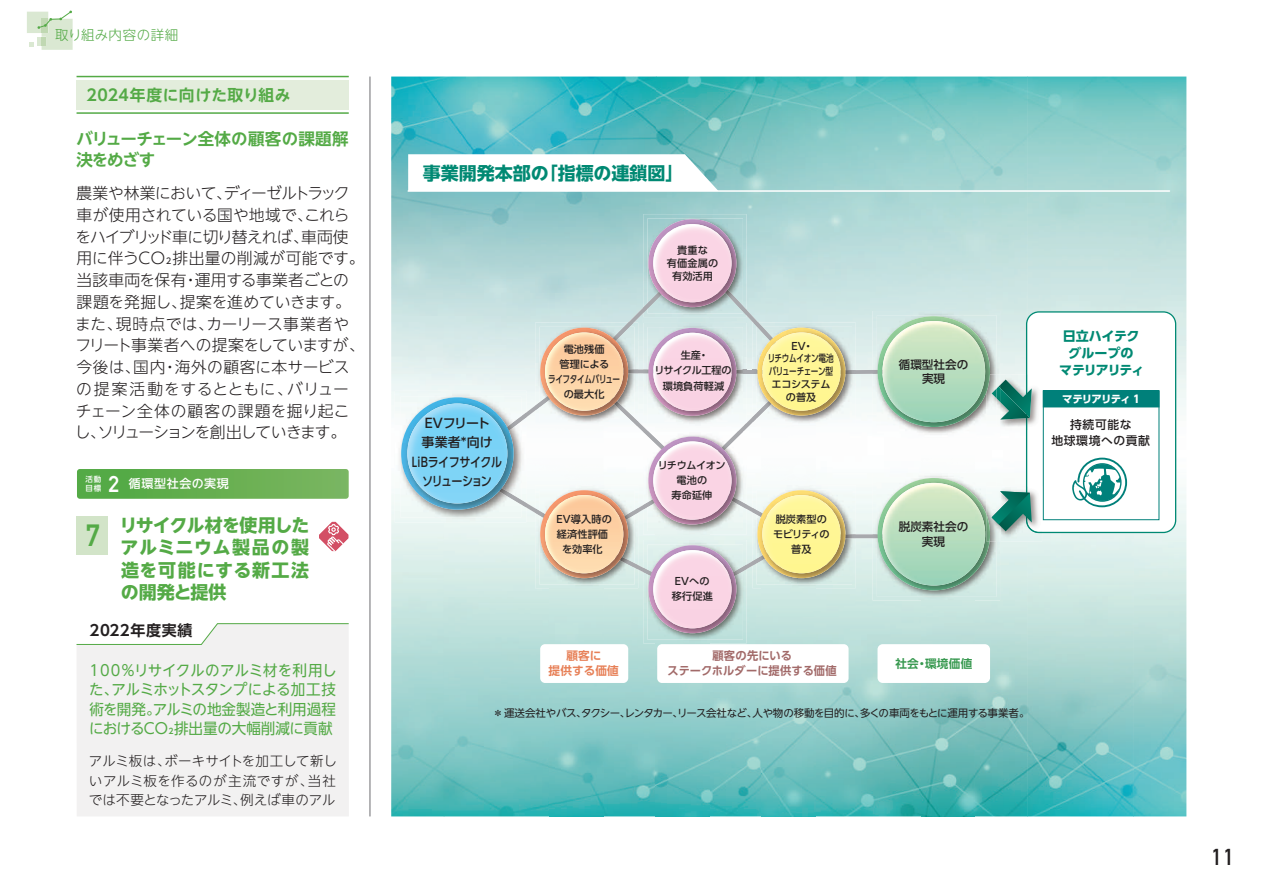
<style>
.page{position:relative;width:1263px;height:893px;background:#fff}
.page>*{position:absolute;margin:0;border:0;box-sizing:border-box;transform-origin:0 0}
.t1{font:700 30px "DIN Alternate";color:#54aa46}
.t2{font:700 22.5px "DIN Alternate";color:#231f20}
.t3{font:700 18px/22.5px "UD Shin Go NT Pro";letter-spacing:.015em;color:#54aa46;text-align:justify}
.t4{font:700 18px "UD Shin Go NT Pro";color:#008973}
.t5{font:700 16.5px/21px "UD Shin Go NT Pro De";letter-spacing:-.035em;color:#54aa46}
.t6{font:300 15.75px/21.8px "UD Shin Go NT Pro";letter-spacing:-.01em;color:#231f20}
.t7{font:700 15.75px "UD Shin Go NT Pro De";letter-spacing:.03em;color:#54aa46}
.t8{font:15px/19.5px "UD Shin Go NT Pro";letter-spacing:-.005em;color:#54aa46;text-align:justify}
.t9{font:700 15px "UD Shin Go NT Pro De";letter-spacing:.05em;color:#231f20}
.t10{font:300 13.5px/19.5px "UD Shin Go NT Pro";color:#231f20;text-align:justify}
.t11{font:300 13.5px "UD Shin Go NT Pro";letter-spacing:.03em;color:#54aa46}
.t12{font:700 13.05px/16.6px "UD Shin Go Pro";letter-spacing:-.03em;color:#008973;text-align:center}
.t13{font:500 12.9px/19.6px "UD Shin Go Pro";letter-spacing:-.035em;color:#231f20;text-align:center}
.t14{font:500 12px "UD Shin Go NT Pro";letter-spacing:.05em;color:#fff}
.t15{font:500 11.7px/16.2px "UD Shin Go Pro";letter-spacing:.05em;color:#231f20;text-align:center}
.t16{font:700 11.55px/15.5px "UD Shin Go Pro De";color:#a26a69;text-align:center}
.t17{font:500 11.55px/14.4px "UD Shin Go Pro";color:#231f20;text-align:center}
.t18{font:700 11.55px/15.5px "UD Shin Go Pro De";letter-spacing:.015em;color:#e78057;text-align:center}
.t19{font:700 11.55px "UD Shin Go Pro De";letter-spacing:.02em;color:#389950}
.t20{font:10.5px "UD Shin Go NT Pro";letter-spacing:-.035em;color:#231f20}
.t21{font:700 10.5px "UD Shin Go Pro";letter-spacing:-.09em;color:#fff}
.t22{font:500 10.2px/15.3px "UD Shin Go Pro";letter-spacing:-.035em;color:#231f20;text-align:center}
.t23{font:500 10.2px/15.3px "UD Shin Go Pro";letter-spacing:.005em;color:#231f20;text-align:center}
.t24{font:500 10.2px/15.3px "UD Shin Go Pro";letter-spacing:-.02em;color:#231f20;text-align:center}
.t25{font:500 10.2px/15.3px "UD Shin Go Pro";letter-spacing:-.015em;color:#231f20;text-align:center}
.t26{font:500 7.5px/9px "UD Shin Go NT Pro";color:#fff}
.s1{font-family:"DIN Alternate";font-weight:700;font-size:22.5px}
</style>
<div class="page">
<div style="left:77px;top:645px;width:272px;height:171px;background:#f2f1f1"></div>
<svg style="left:76px;top:623px;width:273px;height:22px"></svg>
<svg style="left:77px;top:469px;width:272px;height:30px;background:#66af52"></svg>
<div style="left:77px;top:516px;width:31px;height:38px;background:#d2e4c8"></div>
<svg style="left:319px;top:522px;width:30px;height:29px"></svg>
<svg style="left:27px;top:10px;width:46px;height:40px"></svg>
<hr style="left:370px;top:77px;width:1px;height:739px;background:#6c6d70">
<img style="left:391px;top:816px;width:743px;height:1px">
<img style="left:391px;top:77px;width:265px;height:211px">
<img style="left:656px;top:77px;width:371px;height:158px">
<img style="left:1027px;top:77px;width:159px;height:263px">
<img style="left:391px;top:288px;width:68px;height:105px">
<img style="left:603px;top:598px;width:53px;height:218px">
<img style="left:709px;top:598px;width:53px;height:218px">
<img style="left:816px;top:598px;width:105px;height:218px">
<img style="left:975px;top:542px;width:52px;height:274px">
<img style="left:1134px;top:340px;width:52px;height:476px">
<img style="left:391px;top:393px;width:53px;height:423px">
<img style="left:444px;top:522px;width:106px;height:294px">
<img style="left:1027px;top:533px;width:107px;height:283px">
<img style="left:550px;top:598px;width:53px;height:218px">
<img style="left:762px;top:598px;width:54px;height:218px">
<img style="left:921px;top:600px;width:54px;height:216px">
<img style="left:656px;top:643px;width:53px;height:173px">
<svg style="left:408px;top:154px;width:310px;height:36px"></svg>
<hr style="left:408px;top:190px;width:761px;height:2px;background:#fff">
<div style="left:877px;top:644px;width:113px;height:39px;background:#fff;border-radius:5px"></div>
<div style="left:657px;top:644px;width:191px;height:39px;background:#fff;border-radius:5px"></div>
<div style="left:540px;top:644px;width:88px;height:39px;background:#fff;border-radius:5px"></div>
<img style="left:395px;top:391px;width:64px;height:131px">
<img style="left:400px;top:396px;width:59px;height:121px">
<img style="left:401px;top:397px;width:58px;height:113px">
<img style="left:407px;top:404px;width:100px;height:99px;border-radius:50px">
<img style="left:643px;top:214px;width:104px;height:42px">
<img style="left:647px;top:218px;width:96px;height:38px">
<img style="left:648px;top:219px;width:88px;height:37px">
<img style="left:653px;top:224px;width:78px;height:78px;border-radius:39px">
<img style="left:643px;top:598px;width:104px;height:45px">
<img style="left:647px;top:598px;width:96px;height:42px">
<img style="left:648px;top:598px;width:88px;height:35px">
<div style="left:653px;top:550px;width:78px;height:78px;background:#fad4e4;border-radius:39px"></div>
<img style="left:873px;top:474px;width:127px;height:126px">
<img style="left:939px;top:477px;width:57px;height:120px">
<img style="left:939px;top:478px;width:50px;height:112px">
<img style="left:882px;top:483px;width:103px;height:102px;border-radius:51px">
<img style="left:987px;top:486px;width:55px;height:56px">
<img style="left:987px;top:515px;width:3px;height:27px">
<img style="left:939px;top:315px;width:53px;height:118px">
<svg style="left:459px;top:256px;width:480px;height:342px"></svg>
<svg style="left:992px;top:311px;width:184px;height:222px"></svg>
<img style="left:877px;top:316px;width:113px;height:111px">
<img style="left:882px;top:321px;width:103px;height:101px">
<hr style="left:77px;top:112px;width:272px;height:2px;background:#54aa46">
<hr style="left:77px;top:76px;width:272px;height:1px;background:#54aa46">
<div style="left:77px;top:80px;width:272px;height:30px;background:#e3eddc"></div>
<p class="t11" style="left:55px;top:24px;width:125px">取り組み内容の詳細</p>
<p class="t7" style="left:86px;top:82px;width:206px">2024年度に向けた取り組み</p>
<p class="t5" style="left:76px;top:128px;width:274px">バリューチェーン全体の顧客の課題解決をめざす</p>
<p class="t6" style="left:75px;top:182px;width:292px">農業や林業において、ディーゼルトラック車が使用されている国や地域で、これらをハイブリッド車に切り替えれば、車両使用に伴うCO₂排出量の削減が可能です。当該車両を保有・運用する事業者ごとの課題を発掘し、提案を進めていきます。また、現時点では、カーリース事業者やフリート事業者への提案をしていますが、今後は、国内・海外の顧客に本サービスの提案活動をするとともに、バリューチェーン全体の顧客の課題を掘り起こし、ソリューションを創出していきます。</p>
<p class="t14" style="left:108px;top:474px;width:122px"><span class="s1">2</span> 循環型社会の実現</p>
<p class="t26" style="left:86px;top:475px;width:17px">活動目標</p>
<h1 class="t1" style="left:86px;top:512px;width:16px">7</h1>
<p class="t3" style="left:119px;top:513px;width:192px">リサイクル材を使用したアルミニウム製品の製造を可能にする新工法の開発と提供</p>
<p class="t9" style="left:90px;top:619px;width:105px">2022年度実績</p>
<p class="t8" style="left:89px;top:660px;width:249px">100％リサイクルのアルミ材を利用した、アルミホットスタンプによる加工技術を開発。アルミの地金製造と利用過程におけるCO₂排出量の大幅削減に貢献</p>
<p class="t10" style="left:89px;top:751px;width:250px">アルミ板は、ボーキサイトを加工して新しいアルミ板を作るのが主流ですが、当社では不要となったアルミ、例えば車のアル</p>
<p class="t4" style="left:423px;top:159px;width:262px">事業開発本部の「指標の連鎖図」</p>
<p class="t13" style="left:412px;top:413px;width:92px">EVフリート<br>事業者*向け<br>LiBライフサイクルソリューション</p>
<p class="t23" style="left:667px;top:244px;width:53px;line-height:12.8px">貴重な<br>有価金属の有効活用</p>
<p class="t22" style="left:548px;top:341px;width:73px">電池残価<br>管理による<br>ライフタイムバリューの最大化</p>
<p class="t24" style="left:654px;top:347px;width:79px">生産・<br>リサイクル工程の環境負荷軽減</p>
<p class="t23" style="left:557px;top:511px;width:57px">EV導入時の経済性評価を効率化</p>
<p class="t22" style="left:658px;top:457px;width:69px">リチウムイオン電池の<br>寿命延伸</p>
<p class="t23" style="left:672px;top:573px;width:42px;text-align:left">EVへの移行促進</p>
<p class="t22" style="left:768px;top:339px;width:68px;line-height:12.8px">EV・<br>リチウムイオン電池バリューチェーン型エコシステムの普及</p>
<p class="t17" style="left:899px;top:357px;width:71px">循環型社会の実現</p>
<p class="t25" style="left:773px;top:511px;width:58px">脱炭素型のモビリティの普及</p>
<p class="t17" style="left:899px;top:519px;width:71px">脱炭素社会の実現</p>
<p class="t18" style="left:549px;top:647px;width:72px">顧客に<br>提供する価値</p>
<p class="t16" style="left:668px;top:647px;width:171px">顧客の先にいる<br>ステークホルダーに提供する価値</p>
<p class="t19" style="left:895px;top:654px;width:78px">社会・環境価値</p>
<p class="t20" style="left:493px;top:705px;width:538px">＊運送会社やバス、タクシー、レンタカー、リース会社など、人や物の移動を目的に、多くの車両をもとに運用する事業者。</p>
<p class="t12" style="left:1059px;top:328px;width:86px">日立ハイテクグループの<br>マテリアリティ</p>
<p class="t21" style="left:1062px;top:391px;width:80px">マテリアリティ 1</p>
<p class="t15" style="left:1051px;top:416px;width:100px">持続可能な<br>地球環境への貢献</p>
<h2 class="t2" style="left:1211px;top:840px;width:24px">11</h2>
</div>
